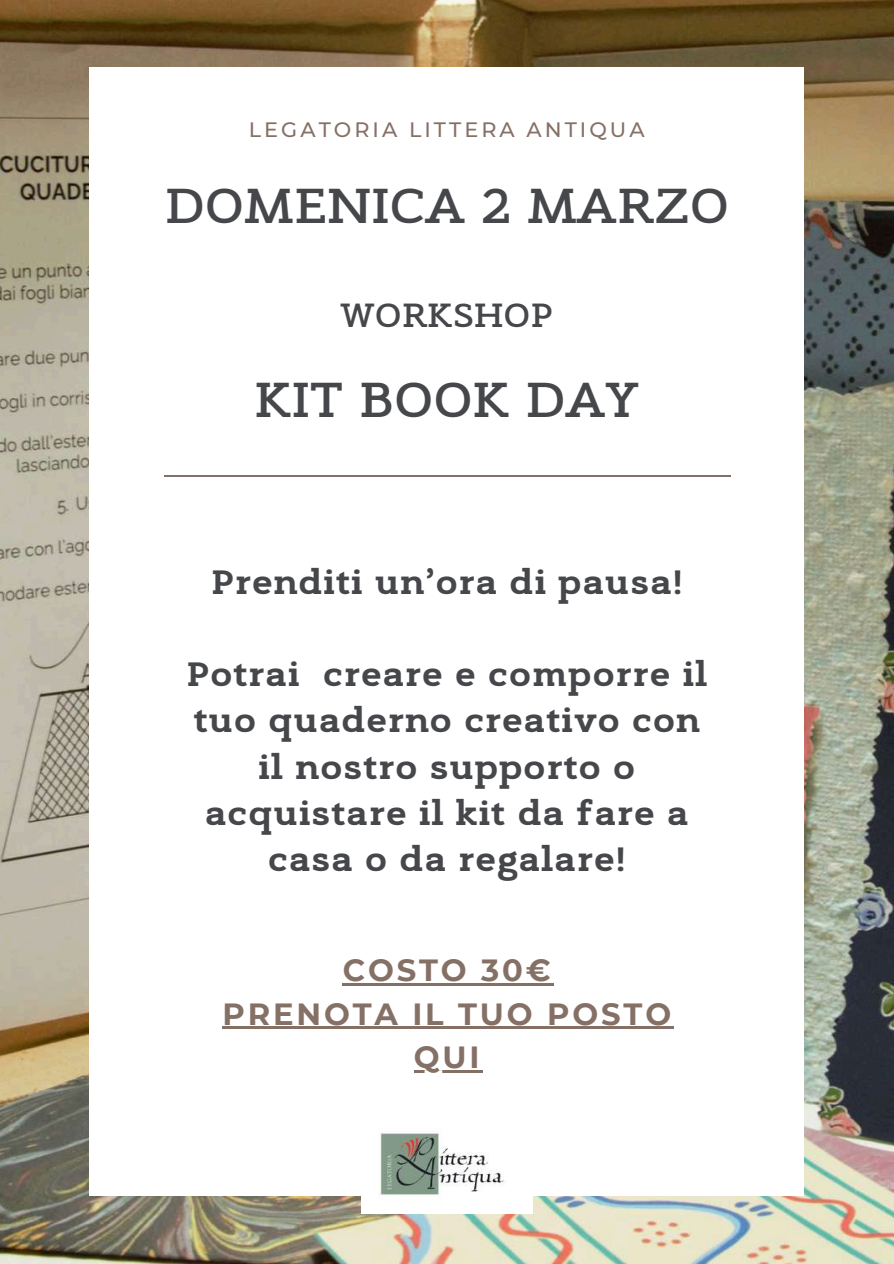
<style>
.page{position:relative;width:894px;height:1264px;background:#fff}
.page>*{position:absolute;margin:0;border:0;box-sizing:border-box;transform-origin:0 0}
.t1{font:700 47.4px "Sean Slab";color:#45474a}
.t2{font:900 32.7px/46.2px "Sean Slab";letter-spacing:.035em;color:#45474a;text-align:center}
.t3{font:700 32.4px "Sean Slab";color:#45474a}
.t4{font:700 30.6px/43.8px "Montserrat";letter-spacing:.095em;color:#857066;text-align:center}
.t5{font:500 20.85px "Montserrat";letter-spacing:.145em;color:#857066}
</style>
<div class="page">
<img style="left:0;top:0;width:893px;height:1263px">
<div style="left:89px;top:67px;width:715px;height:1128px;background:#fff"></div>
<hr style="left:342px;top:982px;width:211px;height:3px;background:#857066">
<hr style="left:222px;top:1026px;width:452px;height:3px;background:#857066">
<hr style="left:414px;top:1070px;width:68px;height:2px;background:#857066">
<hr style="left:164px;top:475px;width:566px;height:1px;background:#857066">
<img style="left:361px;top:1133px;width:171px;height:80px">
<p class="t5" style="left:249px;top:117px;width:397px">LEGATORIA LITTERA ANTIQUA</p>
<h1 class="t1" style="left:164px;top:190px;width:566px">DOMENICA 2 MARZO</h1>
<p class="t3" style="left:340px;top:304px;width:214px">WORKSHOP</p>
<h1 class="t1" style="left:255px;top:383px;width:385px">KIT BOOK DAY</h1>
<p class="t2" style="left:211px;top:564px;width:473px">Prenditi un’ora di pausa!</p>
<p class="t2" style="left:186px;top:656px;width:522px">Potrai creare e comporre il tuo quaderno creativo con il nostro supporto o acquistare il kit da fare a casa o da regalare!</p>
<p class="t4" style="left:222px;top:947px;width:450px">COSTO 30€<br>PRENOTA IL TUO POSTO<br>QUI</p>
</div>
